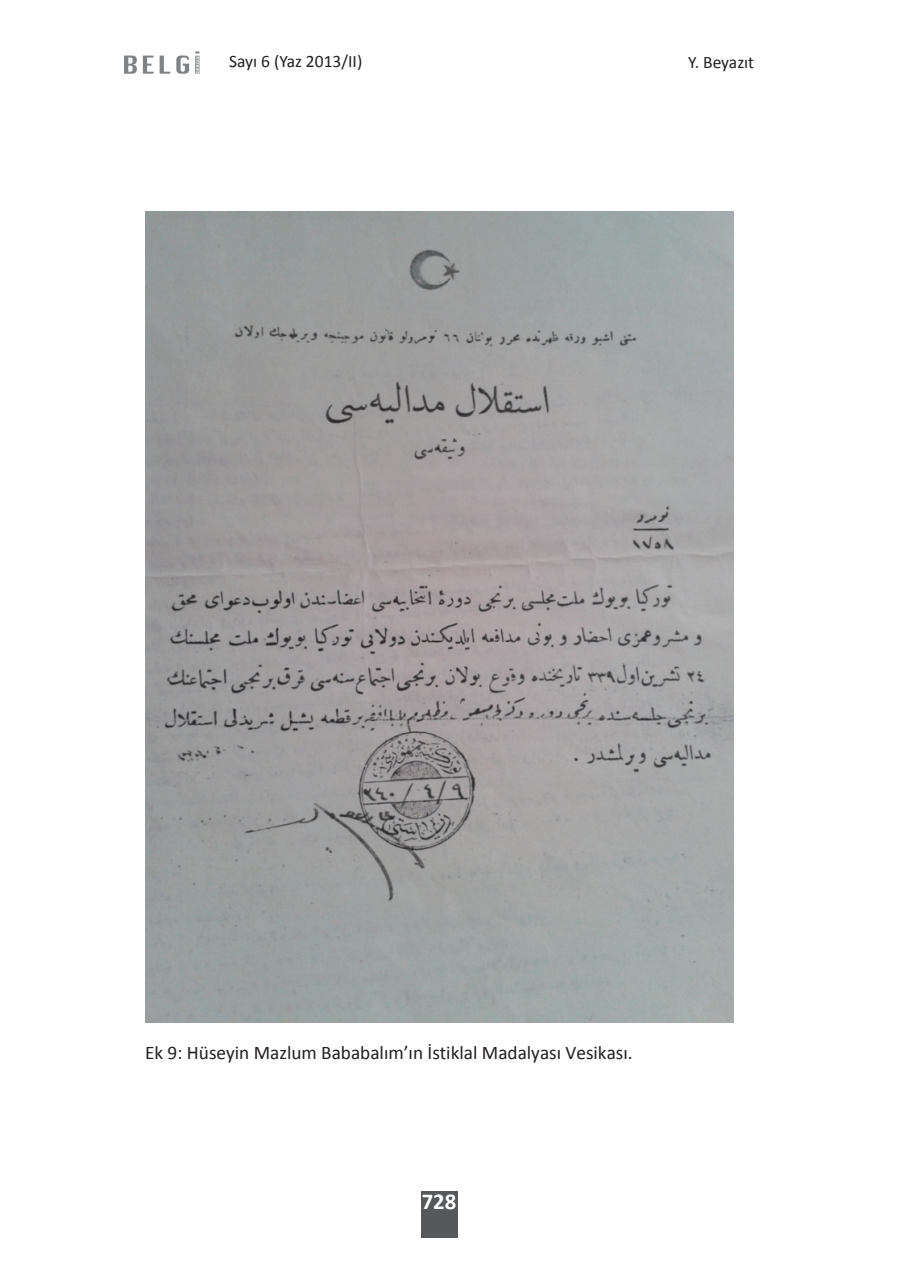
<style>
.page{position:relative;width:903px;height:1275px;background:#fff}
.page>*{position:absolute;margin:0;border:0;box-sizing:border-box;transform-origin:0 0}
.t1{font:700 22.75px "Calibri";color:#fff}
.t2{font:19.25px "Calibri";color:#231f20}
.t3{font:17.5px "Calibri";color:#231f20}
</style>
<div class="page">
<svg style="left:124px;top:52px;width:75px;height:22px"></svg>
<div style="left:421px;top:1191px;width:36px;height:47px;background:#57585a"></div>
<img style="left:145px;top:211px;width:589px;height:811px">
<p class="t3" style="left:229px;top:51px;width:135px">Sayı 6 (Yaz 2013/II)</p>
<p class="t3" style="left:688px;top:51px;width:67px">Y. Beyazıt</p>
<p class="t2" style="left:145px;top:1040px;width:489px">Ek 9: Hüseyin Mazlum Bababalım’ın İstiklal Madalyası Vesikası.</p>
<p class="t1" style="left:422px;top:1186px;width:36px">728</p>
</div>
